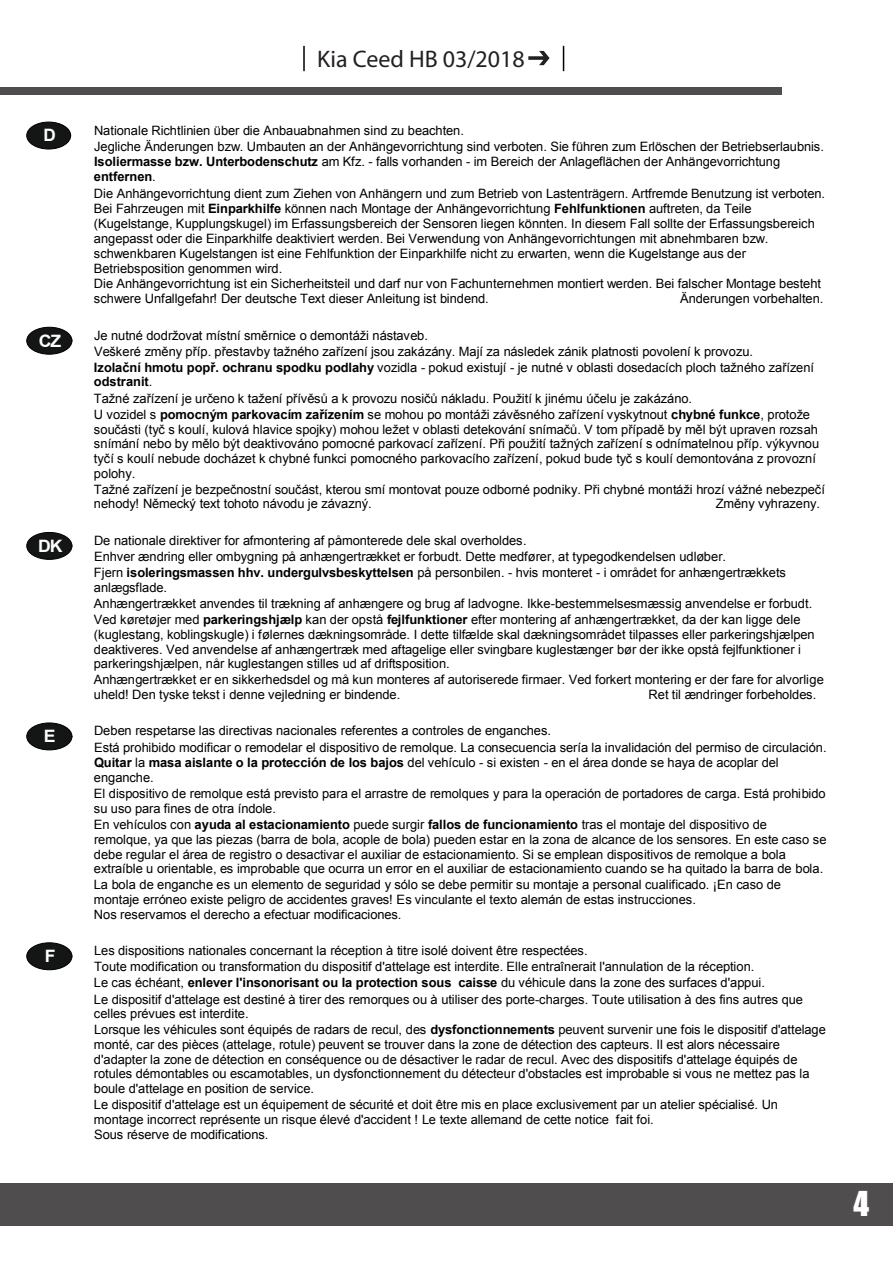
<style>
.page{position:relative;width:893px;height:1263px;background:#fff}
.page>*{position:absolute;margin:0;border:0;box-sizing:border-box;transform-origin:0 0}
.t1{font:31.5px "Impact";color:#fff}
.t2{font:24px "Myriad Pro";color:#231f20}
.t3{font:700 17.1px "Arial";color:#fefefe}
.t4{font:12.9px/15px "Arial";color:#000}
.s1{font-weight:700}
</style>
<div class="page">
<div style="left:0;top:1183px;width:893px;height:43px;background:#4f4d4d"></div>
<div style="left:0;top:87px;width:782px;height:7px;background:#4f4d4d"></div>
<div style="left:26px;top:122px;width:45px;height:28px;background:#141515;border:1px solid #000;border-radius:50%"></div>
<div style="left:26px;top:327px;width:46px;height:28px;background:#141515;border:1px solid #000;border-radius:50%"></div>
<div style="left:26px;top:532px;width:46px;height:28px;background:#141515;border:1px solid #000;border-radius:50%"></div>
<div style="left:26px;top:723px;width:46px;height:27px;background:#141515;border:1px solid #000;border-radius:50%"></div>
<div style="left:26px;top:942px;width:46px;height:28px;background:#141515;border:1px solid #000;border-radius:50%"></div>
<svg style="left:528px;top:51px;width:21px;height:14px"></svg>
<hr style="left:303px;top:46px;width:2px;height:25px;background:#000">
<svg style="left:563px;top:46px;width:1px;height:25px"></svg>
<h3 class="t3" style="left:43px;top:124px;width:14px">D</h3>
<h3 class="t3" style="left:39px;top:329px;width:24px">CZ</h3>
<h3 class="t3" style="left:38px;top:534px;width:26px">DK</h3>
<h3 class="t3" style="left:44px;top:725px;width:13px">E</h3>
<h3 class="t3" style="left:45px;top:945px;width:12px">F</h3>
<h2 class="t2" style="left:317px;top:44px;width:209px">Kia Ceed HB 03/2018</h2>
<p class="t4" style="left:94px;top:122px;width:732px;line-height:15.5px">Nationale Richtlinien über die Anbauabnahmen sind zu beachten.<br>Jegliche Änderungen bzw. Umbauten an der Anhängevorrichtung sind verboten. Sie führen zum Erlöschen der Betriebserlaubnis.<br><span class="s1">Isoliermasse bzw. Unterbodenschutz</span> am Kfz. - falls vorhanden - im Bereich der Anlageflächen der Anhängevorrichtung <span class="s1">entfernen</span>.</p>
<p class="t4" style="left:94px;top:186px;width:733px">Die Anhängevorrichtung dient zum Ziehen von Anhängern und zum Betrieb von Lastenträgern. Artfremde Benutzung ist verboten.<br>Bei Fahrzeugen mit <span class="s1">Einparkhilfe</span> können nach Montage der Anhängevorrichtung <span class="s1">Fehlfunktionen</span> auftreten, da Teile (Kugelstange, Kupplungskugel) im Erfassungsbereich der Sensoren liegen könnten. In diesem Fall sollte der Erfassungsbereich angepasst oder die Einparkhilfe deaktiviert werden. Bei Verwendung von Anhängevorrichtungen mit abnehmbaren bzw. schwenkbaren Kugelstangen ist eine Fehlfunktion der Einparkhilfe nicht zu erwarten, wenn die Kugelstange aus der Betriebsposition genommen wird.</p>
<p class="t4" style="left:94px;top:277px;width:729px">Die Anhängevorrichtung ist ein Sicherheitsteil und darf nur von Fachunternehmen montiert werden. Bei falscher Montage besteht schwere Unfallgefahr! Der deutsche Text dieser Anleitung ist bindend.</p>
<p class="t4" style="left:680px;top:291px;width:145px">Änderungen vorbehalten.</p>
<p class="t4" style="left:94px;top:328px;width:722px;line-height:15.5px">Je nutné dodržovat místní směrnice o demontáži nástaveb.<br>Veškeré změny příp. přestavby tažného zařízení jsou zakázány. Mají za následek zánik platnosti povolení k provozu.<br><span class="s1">Izolační hmotu popř. ochranu spodku podlahy</span> vozidla - pokud existují - je nutné v oblasti dosedacích ploch tažného zařízení <span class="s1">odstranit</span>.</p>
<p class="t4" style="left:94px;top:391px;width:727px">Tažné zařízení je určeno k tažení přívěsů a k provozu nosičů nákladu. Použití k jinému účelu je zakázáno.<br>U vozidel s <span class="s1">pomocným parkovacím zařízením</span> se mohou po montáži závěsného zařízení vyskytnout <span class="s1">chybné funkce</span>, protože součásti (tyč s koulí, kulová hlavice spojky) mohou ležet v oblasti detekování snímačů. V tom případě by měl být upraven rozsah snímání nebo by mělo být deaktivováno pomocné parkovací zařízení. Při použití tažných zařízení s odnímatelnou příp. výkyvnou tyčí s koulí nebude docházet k chybné funkci pomocného parkovacího zařízení, pokud bude tyč s koulí demontována z provozní polohy.</p>
<p class="t4" style="left:94px;top:482px;width:733px">Tažné zařízení je bezpečnostní součást, kterou smí montovat pouze odborné podniky. Při chybné montáži hrozí vážné nebezpečí nehody! Německý text tohoto návodu je závazný.</p>
<p class="t4" style="left:716px;top:496px;width:106px">Změny vyhrazeny.</p>
<p class="t4" style="left:94px;top:533px;width:693px;line-height:15.6px">De nationale direktiver for afmontering af påmonterede dele skal overholdes.<br>Enhver ændring eller ombygning på anhængertrækket er forbudt. Dette medfører, at typegodkendelsen udløber.<br>Fjern <span class="s1">isoleringsmassen hhv. undergulvsbeskyttelsen</span> på personbilen. - hvis monteret - i området for anhængertrækkets anlægsflade.</p>
<p class="t4" style="left:94px;top:596px;width:722px">Anhængertrækket anvendes til trækning af anhængere og brug af ladvogne. Ikke-bestemmelsesmæssig anvendelse er forbudt.<br>Ved køretøjer med <span class="s1">parkeringshjælp</span> kan der opstå <span class="s1">fejlfunktioner</span> efter montering af anhængertrækket, da der kan ligge dele (kuglestang, koblingskugle) i følernes dækningsområde. I dette tilfælde skal dækningsområdet tilpasses eller parkeringshjælpen deaktiveres. Ved anvendelse af anhængertræk med aftagelige eller svingbare kuglestænger bør der ikke opstå fejlfunktioner i parkeringshjælpen, når kuglestangen stilles ud af driftsposition.</p>
<p class="t4" style="left:94px;top:672px;width:732px">Anhængertrækket er en sikkerhedsdel og må kun monteres af autoriserede firmaer. Ved forkert montering er der fare for alvorlige uheld! Den tyske tekst i denne vejledning er bindende.</p>
<p class="t4" style="left:648px;top:687px;width:169px">Ret til ændringer forbeholdes.</p>
<p class="t4" style="left:94px;top:723px;width:734px;line-height:15.6px">Deben respetarse las directivas nacionales referentes a controles de enganches.<br>Está prohibido modificar o remodelar el dispositivo de remolque. La consecuencia sería la invalidación del permiso de circulación.<br><span class="s1">Quitar</span> la <span class="s1">masa aislante o la protección de los bajos</span> del vehículo - si existen - en el área donde se haya de acoplar del enganche.</p>
<p class="t4" style="left:94px;top:787px;width:733px">El dispositivo de remolque está previsto para el arrastre de remolques y para la operación de portadores de carga. Está prohibido su uso para fines de otra índole.</p>
<p class="t4" style="left:94px;top:817px;width:734px">En vehículos con <span class="s1">ayuda al estacionamiento</span> puede surgir <span class="s1">fallos de funcionamiento</span> tras el montaje del dispositivo de remolque, ya que las piezas (barra de bola, acople de bola) pueden estar en la zona de alcance de los sensores. En este caso se debe regular el área de registro o desactivar el auxiliar de estacionamiento. Si se emplean dispositivos de remolque a bola extraíble u orientable, es improbable que ocurra un error en el auxiliar de estacionamiento cuando se ha quitado la barra de bola.</p>
<p class="t4" style="left:94px;top:878px;width:689px">La bola de enganche es un elemento de seguridad y sólo se debe permitir su montaje a personal cualificado. ¡En caso de montaje erróneo existe peligro de accidentes graves! Es vinculante el texto alemán de estas instrucciones.<br>Nos reservamos el derecho a efectuar modificaciones.</p>
<p class="t4" style="left:94px;top:943px;width:710px;line-height:16px">Les dispositions nationales concernant la réception à titre isolé doivent être respectées.<br>Toute modification ou transformation du dispositif d'attelage est interdite. Elle entraînerait l'annulation de la réception.<br>Le cas échéant, <span class="s1">enlever l'insonorisant ou la protection sous caisse</span> du véhicule dans la zone des surfaces d'appui.<br>Le dispositif d'attelage est destiné à tirer des remorques ou à utiliser des porte-charges. Toute utilisation à des fins autres que</p>
<p class="t4" style="left:94px;top:1006px;width:733px">celles prévues est interdite.<br>Lorsque les véhicules sont équipés de radars de recul, des <span class="s1">dysfonctionnements</span> peuvent survenir une fois le dispositif d'attelage monté, car des pièces (attelage, rotule) peuvent se trouver dans la zone de détection des capteurs. Il est alors nécessaire d'adapter la zone de détection en conséquence ou de désactiver le radar de recul. Avec des dispositifs d'attelage équipés de rotules démontables ou escamotables, un dysfonctionnement du détecteur d'obstacles est improbable si vous ne mettez pas la boule d'attelage en position de service.</p>
<p class="t4" style="left:94px;top:1097px;width:686px">Le dispositif d'attelage est un équipement de sécurité et doit être mis en place exclusivement par un atelier spécialisé. Un montage incorrect représente un risque élevé d'accident ! Le texte allemand de cette notice fait foi.<br>Sous réserve de modifications.</p>
<h1 class="t1" style="left:853px;top:1179px;width:17px">4</h1>
</div>
